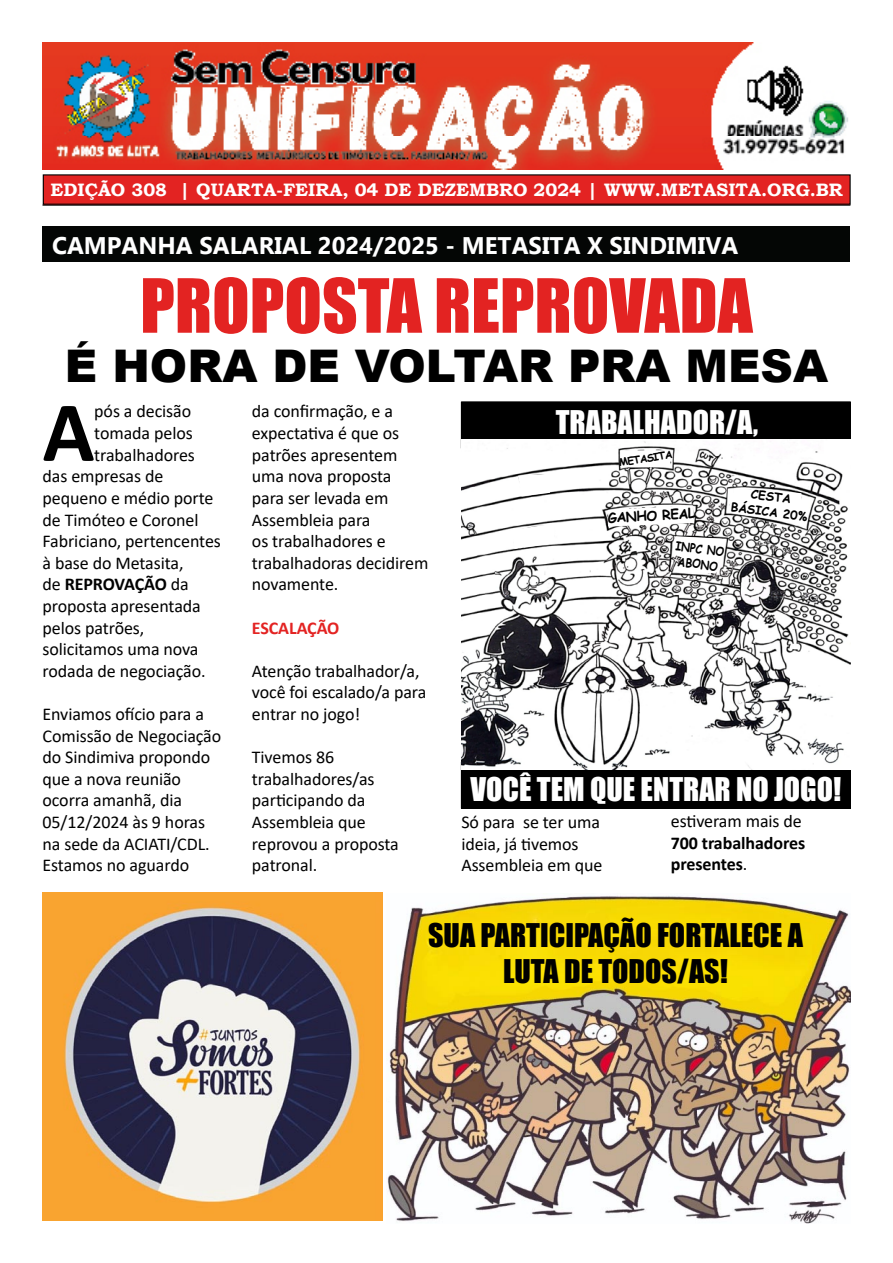
<style>
.page{position:relative;width:893px;height:1263px;background:#fff}
.page>*{position:absolute;margin:0;border:0;box-sizing:border-box;transform-origin:0 0}
.t1{font:700 86.1px "Calibri";color:#000}
.t2{font:69px "Impact";color:#e32322}
.t3{font:900 45px "Arial";color:#000}
.t4{font:30px/36px "Impact";color:#000;text-align:center}
.t5{font:30px "Impact";color:#fff}
.t6{font:700 24px "Gadugi";color:#fff}
.t7{font:18px/21.6px "Calibri";letter-spacing:-.005em;color:#000}
.t8{font:700 18px "Bookman Old Style";color:#fff}
.t9{font:700 18px/21.6px "Calibri";letter-spacing:-.005em;color:#000}
.t10{font:700 18px "Calibri";letter-spacing:-.005em;color:#e32322}
.t11{font:700 13.5px "Comic Sans MS";color:#000}
.t12{font:700 12.3px/15.3px "Comic Sans MS";color:#000;text-align:center;scale:.88 1}
.t13{font:700 12px/15px "Comic Sans MS";color:#000;text-align:center}
.t14{font:700 10.5px "Comic Sans MS";color:#000}
.s1{font-weight:400}
</style>
<div class="page">
<div style="left:461px;top:762px;width:389px;height:46px;background:#000"></div>
<div style="left:461px;top:402px;width:389px;height:46px;background:#000"></div>
<div style="left:43px;top:226px;width:807px;height:35px;background:#040605"></div>
<hr style="left:43px;top:205px;width:807px;height:1px;background:#000">
<div style="left:43px;top:175px;width:807px;height:29px;background:#e32322"></div>
<div style="left:43px;top:174px;width:808px;height:31px;border:1px solid #000"></div>
<img style="left:43px;top:43px;width:805px;height:127px">
<img style="left:387px;top:896px;width:463px;height:328px">
<img style="left:43px;top:892px;width:340px;height:328px">
<img style="left:461px;top:439px;width:389px;height:330px">
<svg style="left:620px;top:450px;width:51px;height:17px"></svg>
<svg style="left:608px;top:505px;width:86px;height:21px"></svg>
<svg style="left:727px;top:489px;width:77px;height:35px"></svg>
<svg style="left:675px;top:536px;width:47px;height:37px"></svg>
<svg style="left:518px;top:474px;width:32px;height:22px"></svg>
<svg style="left:512px;top:523px;width:43px;height:26px"></svg>
<p class="t8" style="left:50px;top:177px;width:794px">EDIÇÃO 308 | QUARTA-FEIRA, 04 DE DEZEMBRO 2024 | WWW.METASITA.ORG.BR</p>
<h3 class="t6" style="left:52px;top:231px;width:688px">CAMPANHA SALARIAL 2024/2025 - METASITA X SINDIMIVA</h3>
<h2 class="t2" style="left:140px;top:252px;width:614px">PROPOSTA REPROVADA</h2>
<h3 class="t3" style="left:65px;top:333px;width:765px">É HORA DE VOLTAR PRA MESA</h3>
<h1 class="t1" style="left:43px;top:371px;width:54px">A</h1>
<p class="t7" style="left:94px;top:400px;width:98px">pós a decisão</p>
<p class="t7" style="left:94px;top:422px;width:100px">tomada pelos</p>
<p class="t7" style="left:94px;top:443px;width:102px">trabalhadores</p>
<p class="t7" style="left:43px;top:465px;width:122px">das empresas de</p>
<p class="t7" style="left:43px;top:487px;width:172px">pequeno e médio porte</p>
<p class="t7" style="left:43px;top:508px;width:157px">de Timóteo e Coronel</p>
<p class="t7" style="left:43px;top:530px;width:180px">Fabriciano, pertencentes</p>
<p class="t7" style="left:43px;top:551px;width:142px">à base do Metasita,</p>
<p class="t9" style="left:43px;top:573px;width:148px"><span class="s1">de</span> REPROVAÇÃO <span class="s1">da</span></p>
<p class="t7" style="left:43px;top:595px;width:160px">proposta apresentada</p>
<p class="t7" style="left:43px;top:616px;width:103px">pelos patrões,</p>
<p class="t7" style="left:43px;top:638px;width:158px">solicitamos uma nova</p>
<p class="t7" style="left:43px;top:659px;width:165px">rodada de negociação.</p>
<p class="t7" style="left:43px;top:703px;width:180px">Enviamos ofício para a<br>Comissão de Negociação do Sindimiva propondo que a nova reunião ocorra amanhã, dia<br>05/12/2024 às 9 horas na sede da ACIATI/CDL.<br>Estamos no aguardo</p>
<p class="t7" style="left:252px;top:400px;width:178px">da confirmação, e a expectativa é que os patrões apresentem uma nova proposta<br>para ser levada em<br>Assembleia para<br>os trabalhadores e trabalhadoras decidirem novamente.</p>
<p class="t10" style="left:252px;top:615px;width:89px">ESCALAÇÃO</p>
<p class="t7" style="left:252px;top:659px;width:176px">Atenção trabalhador/a, você foi escalado/a para entrar no jogo!</p>
<p class="t7" style="left:252px;top:746px;width:148px">Tivemos 86 trabalhadores/as participando da<br>Assembleia que reprovou a proposta patronal.</p>
<h3 class="t5" style="left:556px;top:399px;width:204px">TRABALHADOR/A,</h3>
<p class="t14" style="left:618px;top:455px;width:56px;rotate:-9deg">METASITA</p>
<p class="t13" style="left:734px;top:483px;width:79px;rotate:8deg">CESTA<br>BÁSICA 20%</p>
<p class="t11" style="left:607px;top:508px;width:89px;rotate:-3deg">GANHO REAL</p>
<p class="t12" style="left:677px;top:537px;width:57px;rotate:8deg">INPC NO<br>ABONO</p>
<h3 class="t5" style="left:470px;top:766px;width:372px">VOCÊ TEM QUE ENTRAR NO JOGO!</h3>
<p class="t7" style="left:461px;top:811px;width:143px">Só para se ter uma ideia, já tivemos<br>Assembleia em que</p>
<p class="t7" style="left:671px;top:810px;width:133px">estiveram mais de</p>
<p class="t9" style="left:671px;top:832px;width:136px">700 trabalhadores presentes<span class="s1">.</span></p>
<h3 class="t4" style="left:428px;top:916px;width:376px">SUA PARTICIPAÇÃO FORTALECE A<br>LUTA DE TODOS/AS!</h3>
</div>
